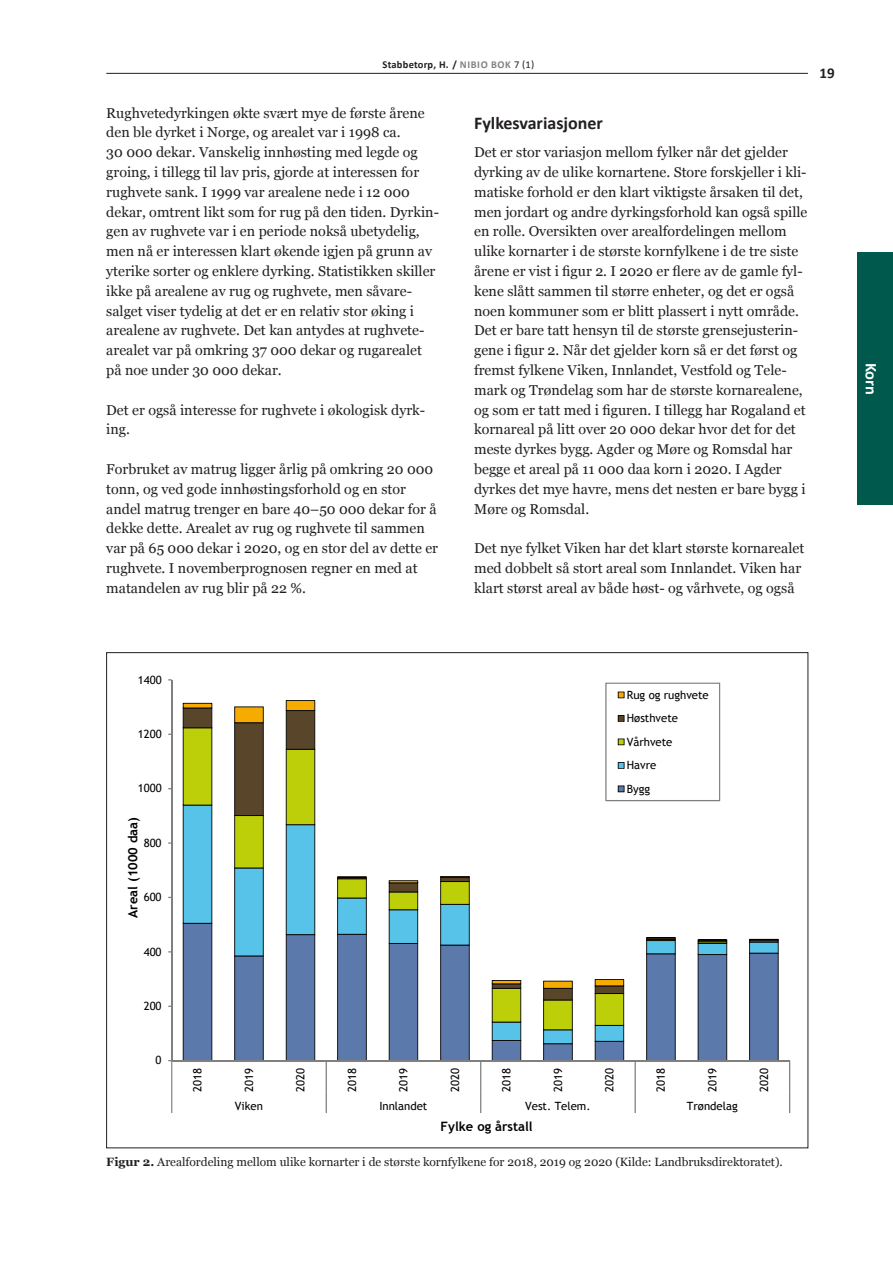
<style>
.page{position:relative;width:893px;height:1263px;background:#fff}
.page>*{position:absolute;margin:0;border:0;box-sizing:border-box;transform-origin:0 0}
.t1{font:700 18px "Calibri";color:#231f20}
.t2{font:700 16.5px "Calibri";color:#fff}
.t3{font:700 15px "Calibri";color:#231f20}
.t4{font:14.25px/19.8px "Georgia";color:#231f20}
.t5{font:700 12.9px "Trebuchet MS";color:#000}
.t6{font:12px "Georgia";color:#231f20}
.t7{font:11.4px/23.4px "Trebuchet MS";letter-spacing:-.005em;color:#000}
.t8{font:700 10.5px "Calibri";letter-spacing:.02em;color:#231f20}
.s1{color:#808285}
.s2{font-weight:400}
.s3{font-weight:700}
</style>
<div class="page">
<hr style="left:106px;top:73px;width:702px;height:1px;background:#231f20">
<div style="left:857px;top:253px;width:36px;height:252px;background:#00594d"></div>
<svg style="left:183px;top:1044px;width:596px;height:16px;fill:#5c79ab"></svg>
<svg style="left:183px;top:1030px;width:596px;height:14px"></svg>
<svg style="left:183px;top:1000px;width:596px;height:30px"></svg>
<svg style="left:183px;top:989px;width:596px;height:11px"></svg>
<svg style="left:183px;top:700px;width:596px;height:289px"></svg>
<hr style="left:171px;top:680px;width:1px;height:381px;background:#7f7f7f">
<hr style="left:172px;top:1060px;width:618px;height:1px;background:#7f7f7f">
<hr style="left:171px;top:1061px;width:1px;height:31px;background:#7f7f7f">
<hr style="left:326px;top:1061px;width:1px;height:31px;background:#7f7f7f">
<hr style="left:480px;top:1061px;width:1px;height:31px;background:#7f7f7f">
<hr style="left:635px;top:1061px;width:1px;height:31px;background:#7f7f7f">
<hr style="left:789px;top:1061px;width:1px;height:31px;background:#7f7f7f">
<svg style="left:171px;top:1092px;width:1px;height:21px"></svg>
<svg style="left:326px;top:1092px;width:1px;height:21px"></svg>
<svg style="left:480px;top:1092px;width:1px;height:21px"></svg>
<svg style="left:635px;top:1092px;width:1px;height:21px"></svg>
<svg style="left:789px;top:1092px;width:1px;height:21px"></svg>
<svg style="left:605px;top:683px;width:115px;height:118px"></svg>
<p class="t8" style="left:383px;top:58px;width:153px">Stabbetorp, H. / <span class="s1">NIBIO BOK</span> <span class="s2">7 (1)</span></p>
<p class="t4" style="left:106px;top:103px;width:334px">Rughvetedyrkingen økte svært mye de første årene den ble dyrket i Norge, og arealet var i 1998 ca.<br>30 000 dekar. Vanskelig innhøsting med legde og groing, i tillegg til lav pris, gjorde at interessen for rughvete sank. I 1999 var arealene nede i 12 000 dekar, omtrent likt som for rug på den tiden. Dyrkin&shy;gen av rughvete var i en periode nokså ubetydelig, men nå er interessen klart økende igjen på grunn av yterike sorter og enklere dyrking. Statistikken skiller ikke på arealene av rug og rughvete, men såvare&shy;salget viser tydelig at det er en relativ stor øking i arealene av rughvete. Det kan antydes at rughvete&shy;arealet var på omkring 37 000 dekar og rugarealet på noe under 30 000 dekar.</p>
<p class="t4" style="left:106px;top:400px;width:319px">Det er også interesse for rughvete i økologisk dyrk&shy;ing.</p>
<p class="t4" style="left:106px;top:459px;width:333px">Forbruket av matrug ligger årlig på omkring 20 000 tonn, og ved gode innhøstingsforhold og en stor andel matrug trenger en bare 40–50 000 dekar for å dekke dette. Arealet av rug og rughvete til sammen var på 65 000 dekar i 2020, og en stor del av dette er rughvete. I novemberprognosen regner en med at matandelen av rug blir på 22 %.</p>
<p class="t1" style="left:474px;top:112px;width:130px">Fylkesvariasjoner</p>
<p class="t4" style="left:474px;top:142px;width:335px">Det er stor variasjon mellom fylker når det gjelder dyrking av de ulike kornartene. Store forskjeller i kli&shy;matiske forhold er den klart viktigste årsaken til det, men jordart og andre dyrkingsforhold kan også spille en rolle. Oversikten over arealfordelingen mellom ulike kornarter i de største kornfylkene i de tre siste årene er vist i figur 2. I 2020 er flere av de gamle fyl&shy;kene slått sammen til større enheter, og det er også noen kommuner som er blitt plassert i nytt område.<br>Det er bare tatt hensyn til de største grensejusterin&shy;gene i figur 2. Når det gjelder korn så er det først og fremst fylkene Viken, Innlandet, Vestfold og Tele&shy;mark og Trøndelag som har de største kornarealene, og som er tatt med i figuren. I tillegg har Rogaland et kornareal på litt over 20 000 dekar hvor det for det meste dyrkes bygg. Agder og Møre og Romsdal har begge et areal på 11 000 daa korn i 2020. I Agder dyrkes det mye havre, mens det nesten er bare bygg i Møre og Romsdal.</p>
<p class="t4" style="left:474px;top:538px;width:332px">Det nye fylket Viken har det klart største kornarealet med dobbelt så stort areal som Innlandet. Viken har klart størst areal av både høst- og vårhvete, og også</p>
<p class="t3" style="left:820px;top:64px;width:17px">19</p>
<p class="t2" style="left:882px;top:363px;width:34px;rotate:90deg">Korn</p>
<p class="t7" style="left:138px;top:668px;width:25px">1400</p>
<p class="t7" style="left:138px;top:722px;width:25px">1200</p>
<p class="t7" style="left:138px;top:777px;width:25px">1000</p>
<p class="t5" style="left:125px;top:918px;width:102px;rotate:-90deg">Areal (1000 daa)</p>
<p class="t7" style="left:144px;top:831px;width:19px">800</p>
<p class="t7" style="left:144px;top:885px;width:19px">600</p>
<p class="t7" style="left:144px;top:940px;width:19px">400</p>
<p class="t7" style="left:144px;top:994px;width:19px">200</p>
<p class="t7" style="left:156px;top:1049px;width:7px">0</p>
<p class="t7" style="left:627px;top:683px;width:84px">Rug og rughvete<br>Høsthvete<br>Vårhvete<br>Havre<br>Bygg</p>
<p class="t7" style="left:186px;top:1091px;width:25px;rotate:-90deg">2018</p>
<p class="t7" style="left:238px;top:1091px;width:25px;rotate:-90deg">2019</p>
<p class="t7" style="left:289px;top:1091px;width:25px;rotate:-90deg">2020</p>
<p class="t7" style="left:340px;top:1091px;width:25px;rotate:-90deg">2018</p>
<p class="t7" style="left:392px;top:1091px;width:25px;rotate:-90deg">2019</p>
<p class="t7" style="left:443px;top:1091px;width:25px;rotate:-90deg">2020</p>
<p class="t7" style="left:495px;top:1091px;width:25px;rotate:-90deg">2018</p>
<p class="t7" style="left:546px;top:1091px;width:25px;rotate:-90deg">2019</p>
<p class="t7" style="left:598px;top:1091px;width:25px;rotate:-90deg">2020</p>
<p class="t7" style="left:649px;top:1091px;width:25px;rotate:-90deg">2018</p>
<p class="t7" style="left:701px;top:1091px;width:25px;rotate:-90deg">2019</p>
<p class="t7" style="left:752px;top:1091px;width:25px;rotate:-90deg">2020</p>
<p class="t7" style="left:235px;top:1094px;width:29px">Viken</p>
<p class="t7" style="left:379px;top:1094px;width:50px">Innlandet</p>
<p class="t7" style="left:525px;top:1094px;width:67px">Vest. Telem.</p>
<p class="t7" style="left:687px;top:1094px;width:52px">Trøndelag</p>
<p class="t5" style="left:441px;top:1118px;width:94px">Fylke og årstall</p>
<p class="t6" style="left:106px;top:1155px;width:678px"><span class="s3">Figur 2.</span> Arealfordeling mellom ulike kornarter i de største kornfylkene for 2018, 2019 og 2020 (Kilde: Landbruksdirektoratet).</p>
</div>
